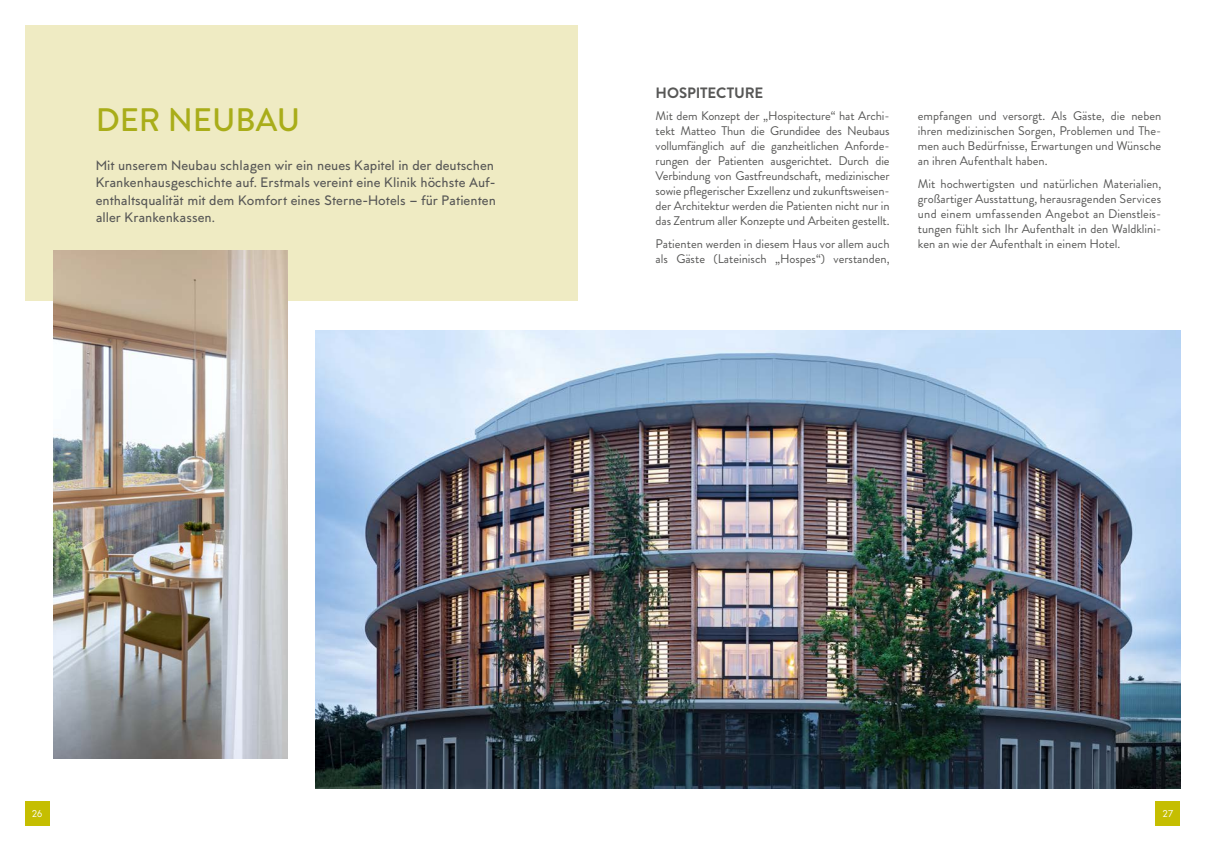
<style>
.page{position:relative;width:1205px;height:851px;background:#fff}
.page>*{position:absolute;margin:0;border:0;box-sizing:border-box;transform-origin:0 0}
.t1{font:500 32.5px "Brandon Grotesque";color:#a9ad19}
.t2{font:700 15px "Brandon Grotesque";letter-spacing:-.005em;color:#575756}
.t3{font:500 13.75px/17.5px "MTT Milano";color:#575756}
.t4{font:12.5px/15px "Brandon Grotesque";color:#575756;text-align:justify}
.t5{font:10px "MTT Milano";color:#fff}
</style>
<div class="page">
<div style="left:1155px;top:800px;width:25px;height:25px;background:#c5be01"></div>
<div style="left:25px;top:800px;width:25px;height:25px;background:#c5be01"></div>
<div style="left:25px;top:25px;width:553px;height:275px;background:#efebc3"></div>
<img style="left:315px;top:330px;width:865px;height:458px">
<img style="left:53px;top:250px;width:234px;height:508px">
<h1 class="t1" style="left:96px;top:97px;width:206px">DER NEUBAU</h1>
<p class="t3" style="left:96px;top:157px;width:402px">Mit unserem Neubau schlagen wir ein neues Kapitel in der deutschen Krankenhausgeschichte auf. Erstmals vereint eine Klinik höchste Auf&shy;enthaltsqualität mit dem Komfort eines Sterne-Hotels – für Patienten aller Krankenkassen.</p>
<p class="t2" style="left:656px;top:82px;width:109px">HOSPITECTURE</p>
<p class="t4" style="left:656px;top:108px;width:235px">Mit dem Konzept der „Hospitecture“ hat Archi&shy;tekt Matteo Thun die Grundidee des Neubaus vollumfänglich auf die ganzheitlichen Anforde&shy;rungen der Patienten ausgerichtet. Durch die Verbindung von Gastfreundschaft, medizinischer sowie pflegerischer Exzellenz und zukunftsweisen&shy;der Architektur werden die Patienten nicht nur in das Zentrum aller Konzepte und Arbeiten gestellt.</p>
<p class="t4" style="left:656px;top:236px;width:235px">Patienten werden in diesem Haus vor allem auch als Gäste (Lateinisch „Hospes“) verstanden,</p>
<p class="t4" style="left:918px;top:108px;width:245px">empfangen und versorgt. Als Gäste, die neben ihren medizinischen Sorgen, Problemen und The&shy;men auch Bedürfnisse, Erwartungen und Wünsche an ihren Aufenthalt haben.</p>
<p class="t4" style="left:918px;top:176px;width:245px">Mit hochwertigsten und natürlichen Materialien, großartiger Ausstattung, herausragenden Services und einem umfassenden Angebot an Dienstleis&shy;tungen fühlt sich Ihr Aufenthalt in den Waldklini&shy;ken an wie der Aufenthalt in einem Hotel.</p>
<p class="t5" style="left:32px;top:807px;width:12px">26</p>
<p class="t5" style="left:1162px;top:807px;width:12px">27</p>
</div>
